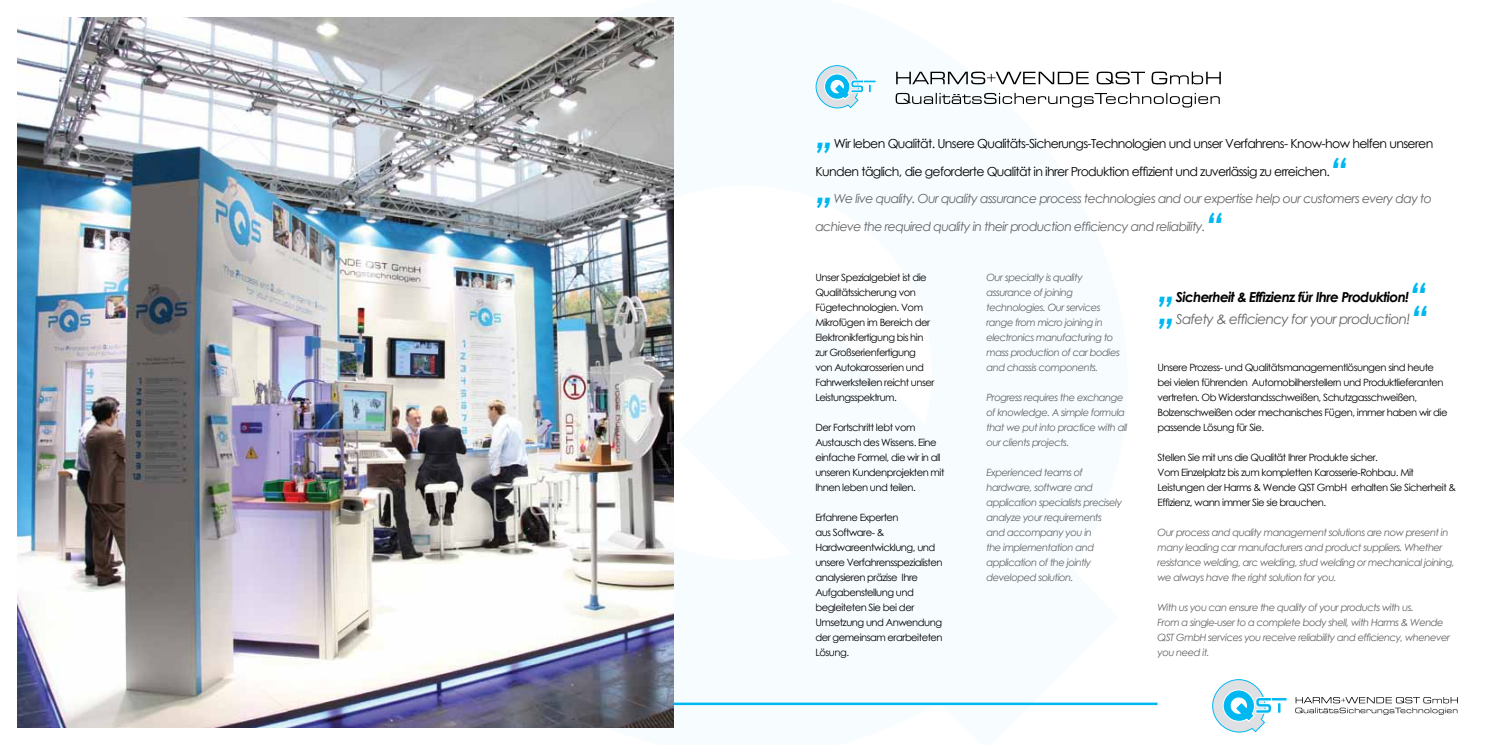
<style>
.page{position:relative;width:1489px;height:745px;background:#fff}
.page>*{position:absolute;margin:0;border:0;box-sizing:border-box;transform-origin:0 0}
.t1{font:italic 700 37.5px "Century Gothic";color:#00b8f1}
.t2{font:italic 700 13.75px "Century Gothic";letter-spacing:-.05em;color:#000}
.t3{font:italic 13.75px "Century Gothic";letter-spacing:-.05em;color:#636466}
.t4{font:12.5px "Century Gothic";letter-spacing:-.05em;color:#000}
.t5{font:italic 12.5px "Century Gothic";letter-spacing:-.05em;color:#636466}
.t6{font:10px/15px "Century Gothic";letter-spacing:-.05em;color:#000}
.t7{font:italic 10px/15px "Century Gothic";letter-spacing:-.05em;color:#636466}
</style>
<div class="page">
<svg style="left:361px;top:17px;width:766px;height:711px"></svg>
<hr style="left:381px;top:702px;width:776px;height:2px;background:#00b8f1">
<svg style="left:1212px;top:679px;width:59px;height:53px"></svg>
<svg style="left:1277px;top:700px;width:9px;height:13px"></svg>
<div style="left:1271px;top:697px;width:16px;height:3px;background:#00b8f1;border:1px solid #fff"></div>
<svg style="left:1295px;top:697px;width:162px;height:17px"></svg>
<svg style="left:815px;top:65px;width:61px;height:43px"></svg>
<svg style="left:895px;top:93px;width:324px;height:14px"></svg>
<svg style="left:896px;top:72px;width:324px;height:12px"></svg>
<img style="left:18px;top:18px;width:655px;height:708px">
<h1 class="t1" style="left:815px;top:106px;width:20px">„</h1>
<p class="t4" style="left:833px;top:135px;width:601px">Wir leben Qualität. Unsere Qualitäts-Sicherungs-Technologien und unser Verfahrens- Know-how helfen unseren</p>
<p class="t4" style="left:815px;top:162px;width:516px">Kunden täglich, die geforderte Qualität in ihrer Produktion effizient und zuverlässig zu erreichen.</p>
<h1 class="t1" style="left:1328px;top:142px;width:20px">“</h1>
<h1 class="t1" style="left:815px;top:161px;width:20px">„</h1>
<p class="t5" style="left:833px;top:190px;width:599px">We live quality. Our quality assurance process technologies and our expertise help our customers every day to</p>
<p class="t5" style="left:815px;top:217px;width:391px">achieve the required quality in their production efficiency and reliability.</p>
<h1 class="t1" style="left:1204px;top:197px;width:19px">“</h1>
<p class="t6" style="left:815px;top:269px;width:121px">Unser Spezialgebiet ist die<br>Qualitätssicherung von<br>Fügetechnologien. Vom<br>Mikrofügen im Bereich der<br>Elektronikfertigung bis hin zur Großserienfertigung von Autokarosserien und<br>Fahrwerksteilen reicht unser<br>Leistungsspektrum.</p>
<p class="t6" style="left:815px;top:419px;width:130px">Der Fortschritt lebt vom<br>Austausch des Wissens. Eine einfache Formel, die wir in all unseren Kundenprojekten mit<br>Ihnen leben und teilen.</p>
<p class="t6" style="left:815px;top:509px;width:129px">Erfahrene Experten<br>aus Software- &amp;<br>Hardwareentwicklung, und unsere Verfahrensspezialisten analysieren präzise Ihre<br>Aufgabenstellung und begleiteten Sie bei der<br>Umsetzung und Anwendung der gemeinsam erarbeiteten<br>Lösung.</p>
<p class="t7" style="left:986px;top:269px;width:135px">Our specialty is quality assurance of joining technologies. Our services range from micro joining in electronics manufacturing to mass production of car bodies and chassis components.</p>
<p class="t7" style="left:986px;top:389px;width:143px">Progress requires the exchange of knowledge. A simple formula that we put into practice with all our clients projects.</p>
<p class="t7" style="left:986px;top:464px;width:137px">Experienced teams of hardware, software and application specialists precisely analyze your requirements and accompany you in<br>the implementation and application of the jointly developed solution.</p>
<h1 class="t1" style="left:1408px;top:268px;width:20px">“</h1>
<h1 class="t1" style="left:1157px;top:259px;width:20px">„</h1>
<h2 class="t2" style="left:1175px;top:286px;width:235px">Sicherheit &amp; Effizienz für Ihre Produktion!</h2>
<h1 class="t1" style="left:1409px;top:290px;width:20px">“</h1>
<h1 class="t1" style="left:1157px;top:282px;width:20px">„</h1>
<h2 class="t3" style="left:1175px;top:309px;width:236px">Safety &amp; efficiency for your production!</h2>
<p class="t6" style="left:1157px;top:359px;width:291px">Unsere Prozess- und Qualitätsmanagementlösungen sind heute bei vielen führenden Automobilherstellern und Produktlieferanten vertreten. Ob Widerstandsschweißen, Schutzgasschweißen, Bolzenschweißen oder mechanisches Fügen, immer haben wir die passende Lösung für Sie.</p>
<p class="t6" style="left:1157px;top:449px;width:300px">Stellen Sie mit uns die Qualität Ihrer Produkte sicher.<br>Vom Einzelplatz bis zum kompletten Karosserie-Rohbau. Mit Leistungen der Harms &amp; Wende QST GmbH erhalten Sie Sicherheit &amp; Effizienz, wann immer Sie sie brauchen.</p>
<p class="t7" style="left:1157px;top:524px;width:299px">Our process and quality management solutions are now present in many leading car manufacturers and product suppliers. Whether resistance welding, arc welding, stud welding or mechanical joining, we always have the right solution for you.</p>
<p class="t7" style="left:1157px;top:599px;width:294px">With us you can ensure the quality of your products with us.<br>From a single-user to a complete body shell, with Harms &amp; Wende QST GmbH services you receive reliability and efficiency, whenever you need it.</p>
</div>
